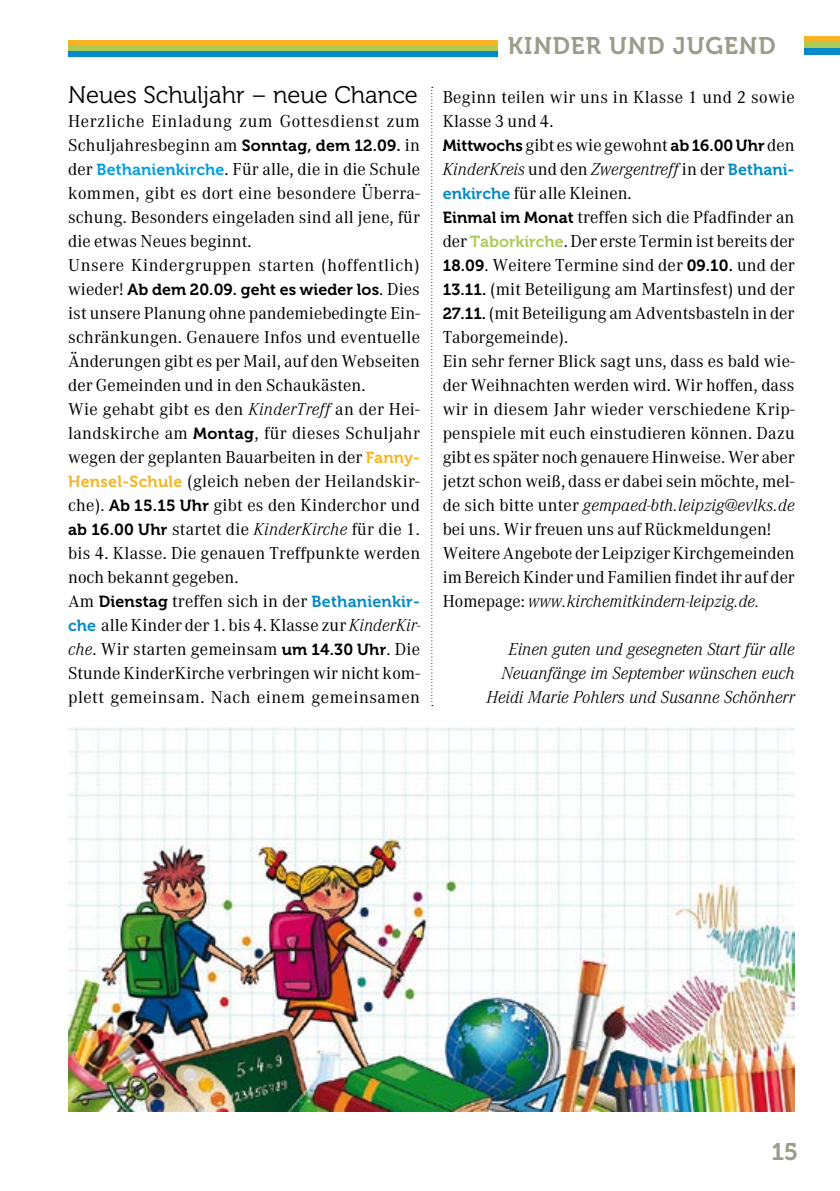
<style>
.page{position:relative;width:840px;height:1191px;background:#fff}
.page>*{position:absolute;margin:0;border:0;box-sizing:border-box;transform-origin:0 0}
.t1{font:24px "Museo 300";color:#000}
.t2{font:24px "Museo 700";letter-spacing:.04em;color:#9d9b8a}
.t3{font:18px/24px "Corporate A";letter-spacing:.005em;color:#000}
.t4{font:italic 300 18px/24px "Corporate A";color:#000;text-align:right}
.t5{font:16px "Museo 700";letter-spacing:.01em;color:#000}
.s1{font-family:"Museo 700";font-size:16px}
.s2{font-family:"Museo 700";font-size:16px;color:#009ee0}
.s3{font-family:"Corporate A";font-size:18px}
.s4{font-weight:300;font-style:italic}
.s5{font-family:"Museo 700";font-size:16px;color:#f8b322}
.s6{font-family:"Museo 700";font-size:16px;color:#008ac9}
.s7{font-family:"Museo 700";font-size:16px;color:#adca57}
</style>
<div class="page">
<svg style="left:431px;top:87px;width:1px;height:619px"></svg>
<img style="left:68px;top:727px;width:726px;height:384px">
<div style="left:68px;top:41px;width:429px;height:5px;background:#f8b322"></div>
<div style="left:68px;top:45px;width:429px;height:10px;background:#adca57"></div>
<div style="left:68px;top:51px;width:429px;height:5px;background:#008ac9"></div>
<div style="left:804px;top:37px;width:35px;height:6px;background:#f8b322"></div>
<div style="left:804px;top:43px;width:35px;height:6px;background:#adca57"></div>
<div style="left:804px;top:49px;width:35px;height:6px;background:#008ac9"></div>
<h1 class="t1" style="left:68px;top:82px;width:351px">Neues Schuljahr – neue Chance</h1>
<p class="t3" style="left:68px;top:109px;width:353px">Herzliche Einladung zum Gottesdienst zum Schuljahresbeginn am <span class="s1">Sonntag, dem 12.09.</span> in der <span class="s2">Bethanienkirche</span>. Für alle, die in die Schule kommen, gibt es dort eine besondere Überra&shy;schung. Besonders eingeladen sind all jene, für die etwas Neues beginnt.<br>Unsere Kindergruppen starten (hoffentlich)</p>
<p class="t5" style="left:68px;top:281px;width:353px"><span class="s3">wieder!</span> Ab dem 20.09. geht es wieder los<span class="s3">. Dies</span></p>
<p class="t3" style="left:68px;top:301px;width:353px">ist unsere Planung ohne pandemiebedingte Ein&shy;schränkungen. Genauere Infos und eventuelle Änderungen gibt es per Mail, auf den Webseiten der Gemeinden und in den Schaukästen.<br>Wie gehabt gibt es den <span class="s4">KinderTreff</span> an der Hei&shy;landskirche am <span class="s1">Montag</span>, für dieses Schuljahr wegen der geplanten Bauarbeiten in der <span class="s5">Fanny-Hensel-Schule</span> (gleich neben der Heilandskir&shy;che). <span class="s1">Ab 15.15 Uhr</span> gibt es den Kinderchor und <span class="s1">ab 16.00 Uhr</span> startet die <span class="s4">KinderKirche</span> für die 1. bis 4. Klasse. Die genauen Treffpunkte werden noch bekannt gegeben.<br>Am <span class="s1">Dienstag</span> treffen sich in der <span class="s6">Bethanienkir&shy;che</span> alle Kinder der 1. bis 4. Klasse zur <span class="s4">KinderKir&shy;che</span>. Wir starten gemeinsam <span class="s1">um 14.30 Uhr</span>. Die Stunde KinderKirche verbringen wir nicht kom&shy;plett gemeinsam. Nach einem gemeinsamen</p>
<h1 class="t2" style="left:507px;top:32px;width:269px">KINDER UND JUGEND</h1>
<p class="t3" style="left:442px;top:85px;width:353px">Beginn teilen wir uns in Klasse 1 und 2 sowie<br>Klasse 3 und 4.</p>
<p class="t5" style="left:442px;top:137px;width:353px">Mittwochs <span class="s3">gibt es wie gewohnt</span> ab 16.00 Uhr <span class="s3">den</span></p>
<p class="t3" style="left:442px;top:157px;width:353px"><span class="s4">KinderKreis</span> und den <span class="s4">Zwergentreff</span> in der <span class="s6">Bethani&shy;enkirche</span> für alle Kleinen.<br><span class="s1">Einmal im Monat</span> treffen sich die Pfadfinder an der <span class="s7">Taborkirche</span>. Der erste Termin ist bereits der <span class="s1">18.09</span>. Weitere Termine sind der <span class="s1">09.10.</span> und der <span class="s1">13.11.</span> (mit Beteiligung am Martinsfest) und der <span class="s1">27.11.</span> (mit Beteiligung am Adventsbasteln in der Taborgemeinde).<br>Ein sehr ferner Blick sagt uns, dass es bald wie&shy;der Weihnachten werden wird. Wir hoffen, dass wir in diesem Jahr wieder verschiedene Krip&shy;penspiele mit euch einstudieren können. Dazu gibt es später noch genauere Hinweise. Wer aber jetzt schon weiß, dass er dabei sein möchte, mel&shy;de sich bitte unter <span class="s4">gempaed-bth.leipzig@evlks.de </span>bei uns. Wir freuen uns auf Rückmeldungen!<br>Weitere Angebote der Leipziger Kirchgemeinden im Bereich Kinder und Familien findet ihr auf der Homepage: <span class="s4">www.kirchemitkindern-leipzig.de.</span></p>
<p class="t4" style="left:486px;top:636px;width:309px">Einen guten und gesegneten Start für alle<br>Neuanfänge im September wünschen euch<br>Heidi Marie Pohlers und Susanne Schönherr</p>
<h1 class="t2" style="left:770px;top:1138px;width:28px">15</h1>
</div>
